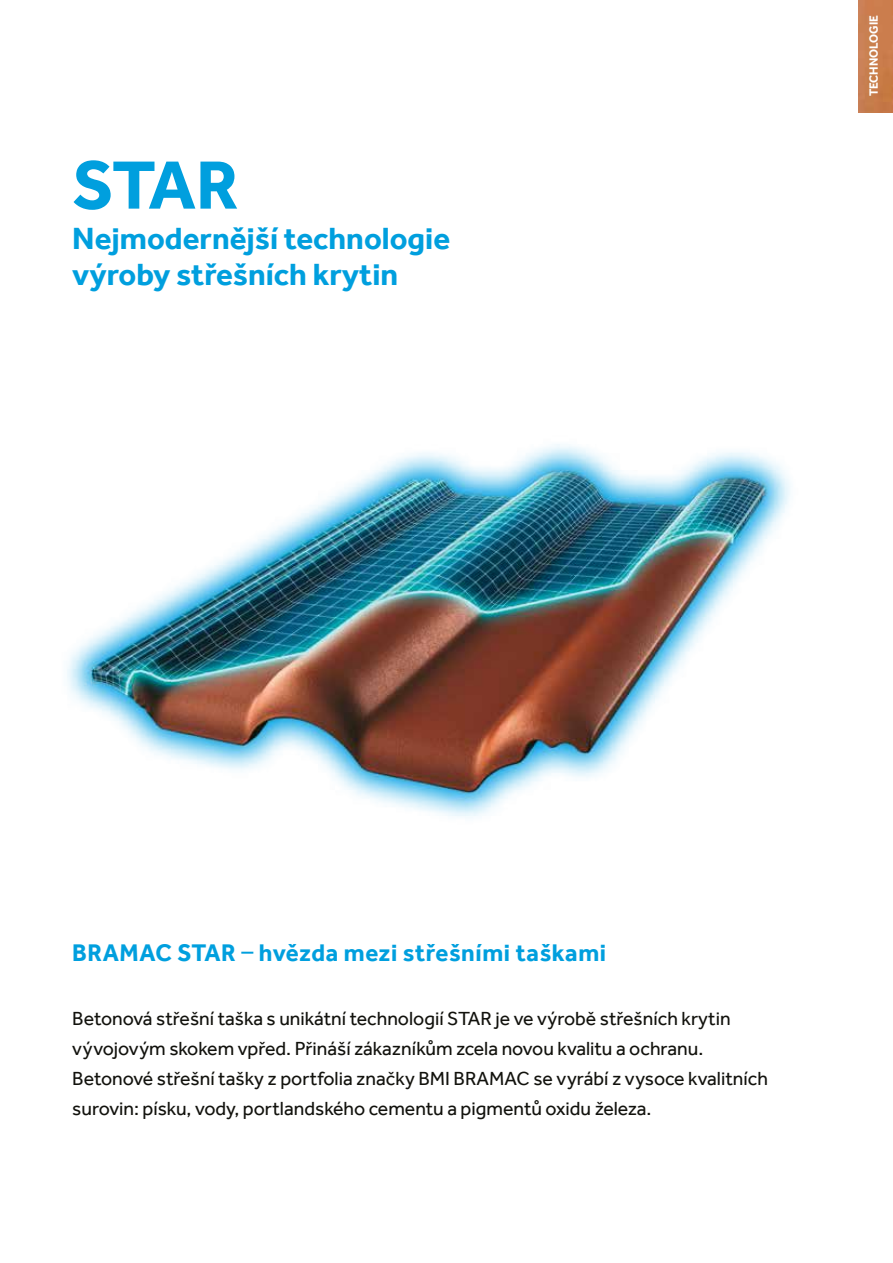
<style>
.page{position:relative;width:893px;height:1263px;background:#fff}
.page>*{position:absolute;margin:0;border:0;box-sizing:border-box;transform-origin:0 0}
.t1{font:700 70.5px "Effra";color:#009fde}
.t2{font:700 31.5px/36px "Effra";color:#009fde}
.t3{font:700 24.75px "Effra";letter-spacing:.025em;color:#009fde}
.t4{font:19.5px/30px "Effra";color:#12120d}
.t5{font:700 12.3px "Effra";color:#fff;scale:.95 1}
.s1{font-weight:400}
</style>
<div class="page">
<img style="left:67px;top:444px;width:724px;height:374px">
<img style="left:858px;top:0;width:35px;height:113px">
<h1 class="t1" style="left:72px;top:143px;width:168px">STAR</h1>
<h2 class="t2" style="left:72px;top:220px;width:379px">Nejmodernější technologie výroby střešních krytin</h2>
<p class="t5" style="left:866px;top:96px;width:87px;rotate:-90deg">TECHNOLOGIE</p>
<p class="t3" style="left:72px;top:938px;width:535px">BRAMAC STAR <span class="s1">–</span> hvězda mezi střešními taškami</p>
<p class="t4" style="left:72px;top:1003px;width:697px">Betonová střešní taška s unikátní technologií STAR je ve výrobě střešních krytin vývojovým skokem vpřed. Přináší zákazníkům zcela novou kvalitu a ochranu.<br>Betonové střešní tašky z portfolia značky BMI BRAMAC se vyrábí z vysoce kvalitních surovin: písku, vody, portlandského cementu a pigmentů oxidu železa.</p>
</div>
